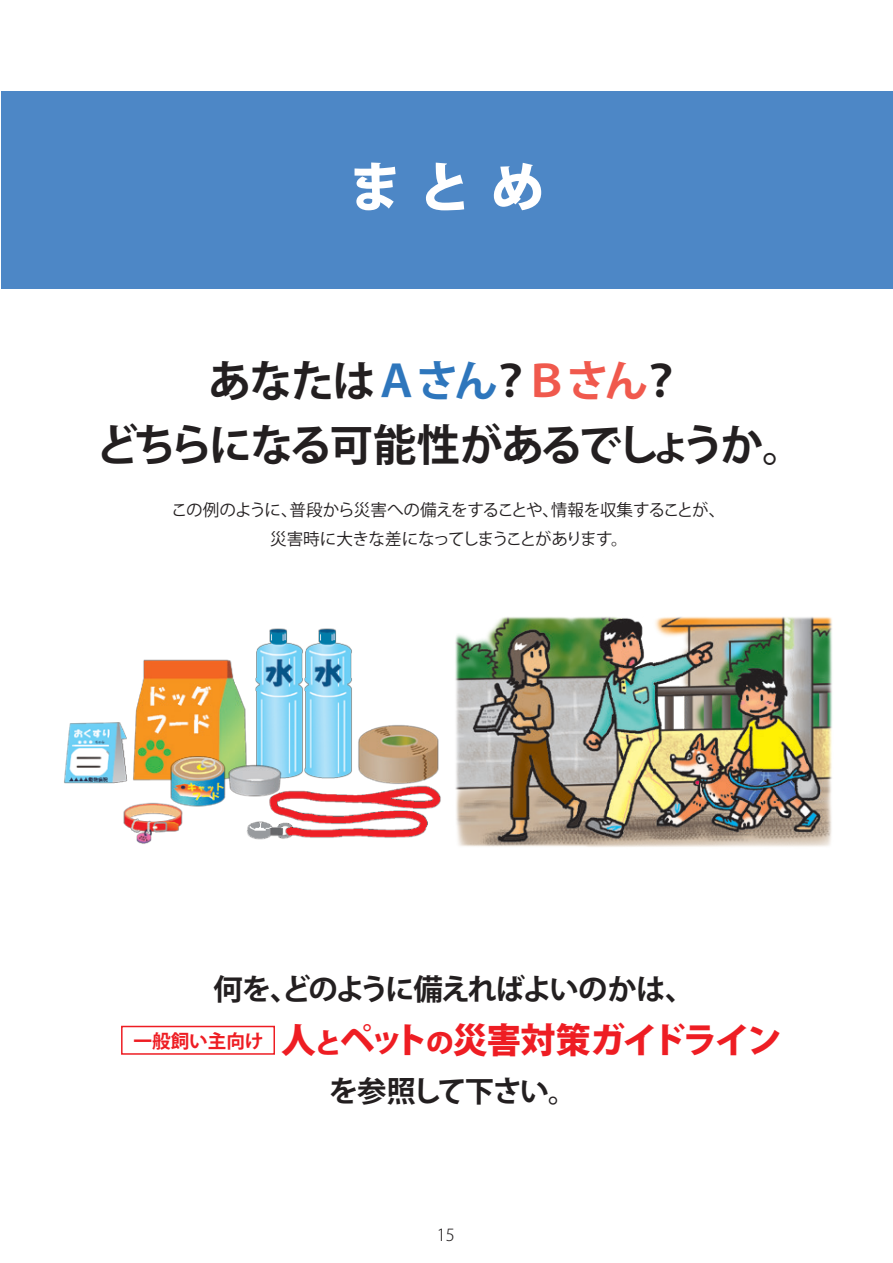
<style>
.page{position:relative;width:893px;height:1263px;background:#fff}
.page>*{position:absolute;margin:0;border:0;box-sizing:border-box;transform-origin:0 0}
.t1{font:800 53.1px "Koz Go Pro";color:#fff}
.t2{font:700 43.35px/63.8px "Koz Go Pro";letter-spacing:-.08em;color:#231f20;text-align:center}
.t3{font:800 34.8px "Koz Go Pro";letter-spacing:-.085em;color:#ee1d23}
.t4{font:700 29.4px "Koz Go Pro";letter-spacing:-.07em;color:#231f20}
.t5{font:16.65px/29.1px "Koz Go Pro";letter-spacing:-.05em;color:#231f20;text-align:center}
.t6{font:300 16.5px "Koz Go Pro";color:#231f20}
.s1{color:#2e76bc}
.s2{color:#f0594d}
.s3{font-weight:700;font-size:18.6px}
.s4{font-size:27.45px}
</style>
<div class="page">
<div style="left:0;top:0;width:893px;height:289px;background:#4d87c6"></div>
<img style="left:455px;top:617px;width:377px;height:230px">
<img style="left:64px;top:722px;width:58px;height:62px">
<img style="left:122px;top:659px;width:104px;height:124px">
<img style="left:164px;top:745px;width:62px;height:62px">
<img style="left:226px;top:628px;width:48px;height:128px">
<img style="left:274px;top:628px;width:78px;height:150px">
<img style="left:220px;top:756px;width:66px;height:44px">
<img style="left:123px;top:798px;width:65px;height:46px">
<img style="left:246px;top:781px;width:195px;height:59px">
<img style="left:355px;top:725px;width:86px;height:60px">
<div style="left:121px;top:1026px;width:154px;height:29px;border:2px solid #ee1d23"></div>
<div style="left:0;top:0;width:893px;height:90px;background:#fff"></div>
<h1 class="t1" style="left:348px;top:153px;width:197px">まとめ</h1>
<h2 class="t2" style="left:96px;top:352px;width:711px">あなたは<span class="s1">Ａさん</span>？<span class="s2">Ｂさん</span>？<br>どちらになる可能性があるでしょうか。</h2>
<p class="t5" style="left:171px;top:495px;width:556px">この例のように、普段から災害への備えをすることや、情報を収集することが、災害時に大きな差になってしまうことがあります。</p>
<h3 class="t4" style="left:214px;top:970px;width:482px">何を、どのように備えればよいのかは、</h3>
<h3 class="t3" style="left:133px;top:1018px;width:650px"><span class="s3">一般飼い主向け</span> 人<span class="s4">と</span>ペット<span class="s4">の</span>災害対策ガイドライン</h3>
<h3 class="t4" style="left:329px;top:1072px;width:250px">を参照して下さい。</h3>
<p class="t6" style="left:437px;top:1224px;width:19px">15</p>
</div>
